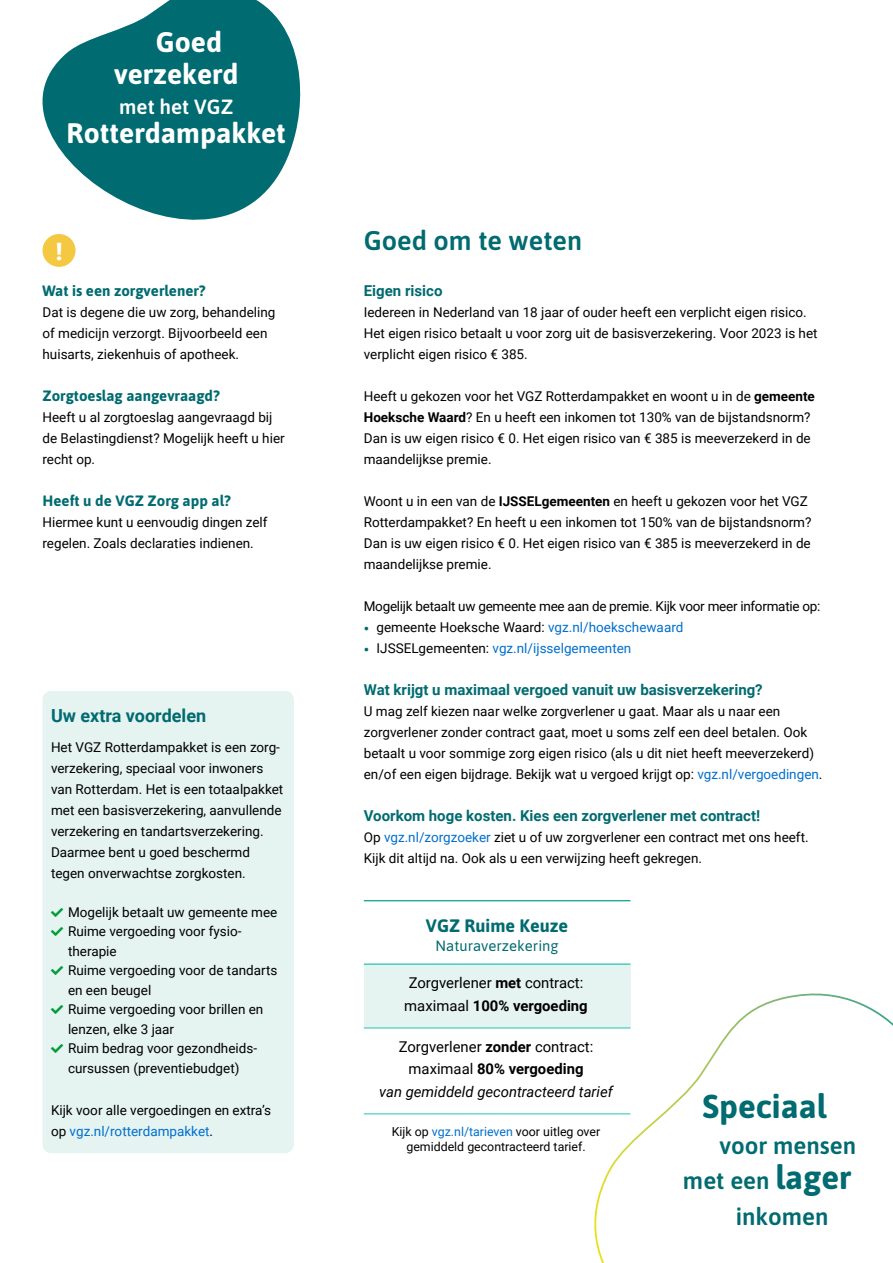
<style>
.page{position:relative;width:893px;height:1263px;background:#fff}
.page>*{position:absolute;margin:0;border:0;box-sizing:border-box;transform-origin:0 0}
.t1{font:700 33.15px "Asap";color:#006b70}
.t2{font:700 28.2px/32.1px "Asap";color:#fff}
.H2_kop{font:600 27px "Asap";color:#006b70}
.t3{font:600 24px "Asap";color:#006b70}
.t4{font:900 24px "Roboto";color:#fff}
.t5{font:600 20.55px "Asap";color:#fff}
.H4_kop{font:700 18px "Roboto";color:#006b70}
.tabel_kop{font:700 18px "Asap";color:#006b70}
.H4_kop-2{font:700 15px "Roboto";color:#006b70}
.Plat{font:700 15px "Asap";color:#006b70}
._0_plat{font:700 15px "Asap";color:#006b70}
.tabel_plat{font:14.85px "Roboto";color:#000}
.tabel_plat-2{font:700 14.85px "Roboto";color:#000}
.tabel_plat-3{font:italic 14.85px "Roboto";color:#000}
.tabel_kop-2{font:14.85px "Asap";color:#006b70}
.Plat-2{font:13.5px/21px "Roboto";color:#000}
.Plat-3{font:13.5px "Roboto";letter-spacing:-.02em;color:#000}
._0_plat-2{font:13.5px/21px "Roboto";color:#000}
.t6{font:13.5px "Roboto";color:#006fce}
.t7{font:12.3px "Roboto";color:#000}
.s1{color:#006fce}
.s2{font-weight:700}
.s3{font-weight:700;font-size:15px;color:#006b70}
.s4{color:#000}
.s5{font-weight:400}
.s6{font-weight:700;font-size:33.15px}
</style>
<div class="page">
<svg style="left:42px;top:0;width:259px;height:267px;fill:#006b70"></svg>
<svg style="left:507px;top:973px;width:386px;height:290px"></svg>
<div style="left:364px;top:964px;width:266px;height:64px;background:#e5f3f1"></div>
<hr style="left:364px;top:900px;width:266px;height:1px;background:#0a9f8e">
<hr style="left:364px;top:963px;width:266px;height:2px;background:#22c4b4">
<hr style="left:364px;top:1028px;width:266px;height:1px;background:#22c4b4">
<hr style="left:364px;top:1113px;width:266px;height:1px;background:#22c4b4">
<div style="left:43px;top:234px;width:33px;height:33px;background:#f4c840;border-radius:50%"></div>
<div style="left:43px;top:691px;width:251px;height:462px;background:#e5f3f1;border-radius:9px"></div>
<h2 class="t2" style="left:114px;top:25px;width:126px;text-indent:42px">Goed verzekerd</h2>
<h3 class="t5" style="left:119px;top:92px;width:116px">met het VGZ</h3>
<h2 class="t2" style="left:67px;top:116px;width:221px">Rotterdampakket</h2>
<h3 class="t4" style="left:56px;top:234px;width:8px">!</h3>
<p class="Plat" style="left:43px;top:280px;width:165px">Wat is een zorgverlener?</p>
<p class="Plat-2" style="left:43px;top:302px;width:234px">Dat is degene die uw zorg, behandeling of medicijn verzorgt. Bijvoorbeeld een huisarts, ziekenhuis of apotheek.</p>
<p class="Plat" style="left:43px;top:385px;width:179px">Zorgtoeslag aangevraagd?</p>
<p class="Plat-2" style="left:43px;top:407px;width:244px">Heeft u al zorgtoeslag aangevraagd bij de Belastingdienst? Mogelijk heeft u hier recht op.</p>
<p class="_0_plat" style="left:43px;top:490px;width:190px">Heeft u de VGZ Zorg app al?</p>
<p class="_0_plat-2" style="left:43px;top:512px;width:227px">Hiermee kunt u eenvoudig dingen zelf regelen. Zoals declaraties indienen.</p>
<p class="H4_kop" style="left:51px;top:703px;width:157px">Uw extra voordelen</p>
<p class="Plat-2" style="left:51px;top:736px;width:234px">Het VGZ Rotterdampakket is een zorg&shy;verzekering, speciaal voor inwoners van Rotterdam. Het is een totaalpakket met een basisverzekering, aanvullende verzekering en tandartsverzekering.<br>Daarmee bent u goed beschermd tegen onverwachtse zorgkosten.</p>
<p class="Plat-2" style="left:68px;top:901px;width:211px">Mogelijk betaalt uw gemeente mee</p>
<p class="Plat-2" style="left:68px;top:921px;width:175px;line-height:19.5px">Ruime vergoeding voor fysio&shy;therapie</p>
<p class="Plat-2" style="left:68px;top:960px;width:211px;line-height:19.5px">Ruime vergoeding voor de tandarts en een beugel</p>
<p class="Plat-2" style="left:68px;top:999px;width:197px;line-height:19.5px">Ruime vergoeding voor brillen en lenzen, elke 3 jaar</p>
<p class="Plat-2" style="left:68px;top:1038px;width:191px;line-height:19.5px">Ruim bedrag voor gezondheids&shy;cursussen (preventiebudget)</p>
<p class="Plat-2" style="left:51px;top:1099px;width:221px">Kijk voor alle vergoedingen en extra’s op <span class="s1">vgz.nl/rotterdampakket</span>.</p>
<h2 class="H2_kop" style="left:364px;top:221px;width:220px">Goed om te weten</h2>
<p class="H4_kop-2" style="left:364px;top:280px;width:80px">Eigen risico</p>
<p class="Plat-2" style="left:364px;top:301px;width:455px">Iedereen in Nederland van 18 jaar of ouder heeft een verplicht eigen risico.<br>Het eigen risico betaalt u voor zorg uit de basisverzekering. Voor 2023 is het verplicht eigen risico € 385.</p>
<p class="Plat-2" style="left:364px;top:385px;width:453px">Heeft u gekozen voor het VGZ Rotterdampakket en woont u in de <span class="s2">gemeente Hoeksche Waard</span>? En u heeft een inkomen tot 130% van de bijstandsnorm?<br>Dan is uw eigen risico € 0. Het eigen risico van € 385 is meeverzekerd in de maandelijkse premie.</p>
<p class="Plat-2" style="left:364px;top:490px;width:449px">Woont u in een van de <span class="s2">IJSSELgemeenten</span> en heeft u gekozen voor het VGZ Rotterdampakket? En heeft u een inkomen tot 150% van de bijstandsnorm?<br>Dan is uw eigen risico € 0. Het eigen risico van € 385 is meeverzekerd in de maandelijkse premie.</p>
<p class="Plat-3" style="left:364px;top:597px;width:458px">Mogelijk betaalt uw gemeente mee aan de premie. Kijk voor meer informatie op:</p>
<p class="Plat-2" style="left:364px;top:616px;width:321px"><span class="s3">•</span> gemeente Hoeksche Waard: <span class="s1">vgz.nl/hoekschewaard</span></p>
<p class="t6" style="left:364px;top:639px;width:269px"><span class="s3">•</span> <span class="s4">IJSSELgemeenten:</span> vgz.nl/ijsselgemeenten</p>
<p class="H4_kop-2" style="left:364px;top:679px;width:400px">Wat krijgt u maximaal vergoed vanuit uw basisverzekering?</p>
<p class="Plat-2" style="left:364px;top:700px;width:460px">U mag zelf kiezen naar welke zorgverlener u gaat. Maar als u naar een zorgverlener zonder contract gaat, moet u soms zelf een deel betalen. Ook betaalt u voor sommige zorg eigen risico (als u dit niet heeft meeverzekerd) en/of een eigen bijdrage. Bekijk wat u vergoed krijgt op: <span class="s1">vgz.nl/vergoedingen</span>.</p>
<p class="H4_kop-2" style="left:364px;top:805px;width:398px">Voorkom hoge kosten. Kies een zorgverlener met contract!</p>
<p class="Plat-2" style="left:364px;top:826px;width:446px">Op <span class="s1">vgz.nl/zorgzoeker</span> ziet u of uw zorgverlener een contract met ons heeft.<br>Kijk dit altijd na. Ook als u een verwijzing heeft gekregen.</p>
<p class="tabel_kop" style="left:426px;top:912px;width:144px">VGZ Ruime Keuze</p>
<p class="tabel_kop-2" style="left:436px;top:936px;width:125px">Naturaverzekering</p>
<p class="tabel_plat" style="left:409px;top:973px;width:176px">Zorgverlener <span class="s2">met</span> contract:</p>
<p class="tabel_plat-2" style="left:404px;top:995px;width:185px"><span class="s5">maximaal</span> 100% vergoeding</p>
<p class="tabel_plat" style="left:399px;top:1036px;width:196px">Zorgverlener <span class="s2">zonder</span> contract:</p>
<p class="tabel_plat-2" style="left:409px;top:1059px;width:176px"><span class="s5">maximaal</span> 80% vergoeding</p>
<p class="tabel_plat-3" style="left:379px;top:1081px;width:235px">van gemiddeld gecontracteerd tarief</p>
<p class="t7" style="left:392px;top:1123px;width:210px">Kijk op <span class="s1">vgz.nl/tarieven</span> voor uitleg over</p>
<p class="t7" style="left:406px;top:1138px;width:181px">gemiddeld gecontracteerd tarief.</p>
<h1 class="t1" style="left:703px;top:1082px;width:126px">Speciaal</h1>
<h3 class="t3" style="left:719px;top:1128px;width:138px">voor mensen</h3>
<h3 class="t3" style="left:683px;top:1164px;width:170px">met een <span class="s6">lager</span></h3>
<h3 class="t3" style="left:736px;top:1200px;width:94px">inkomen</h3>
</div>
